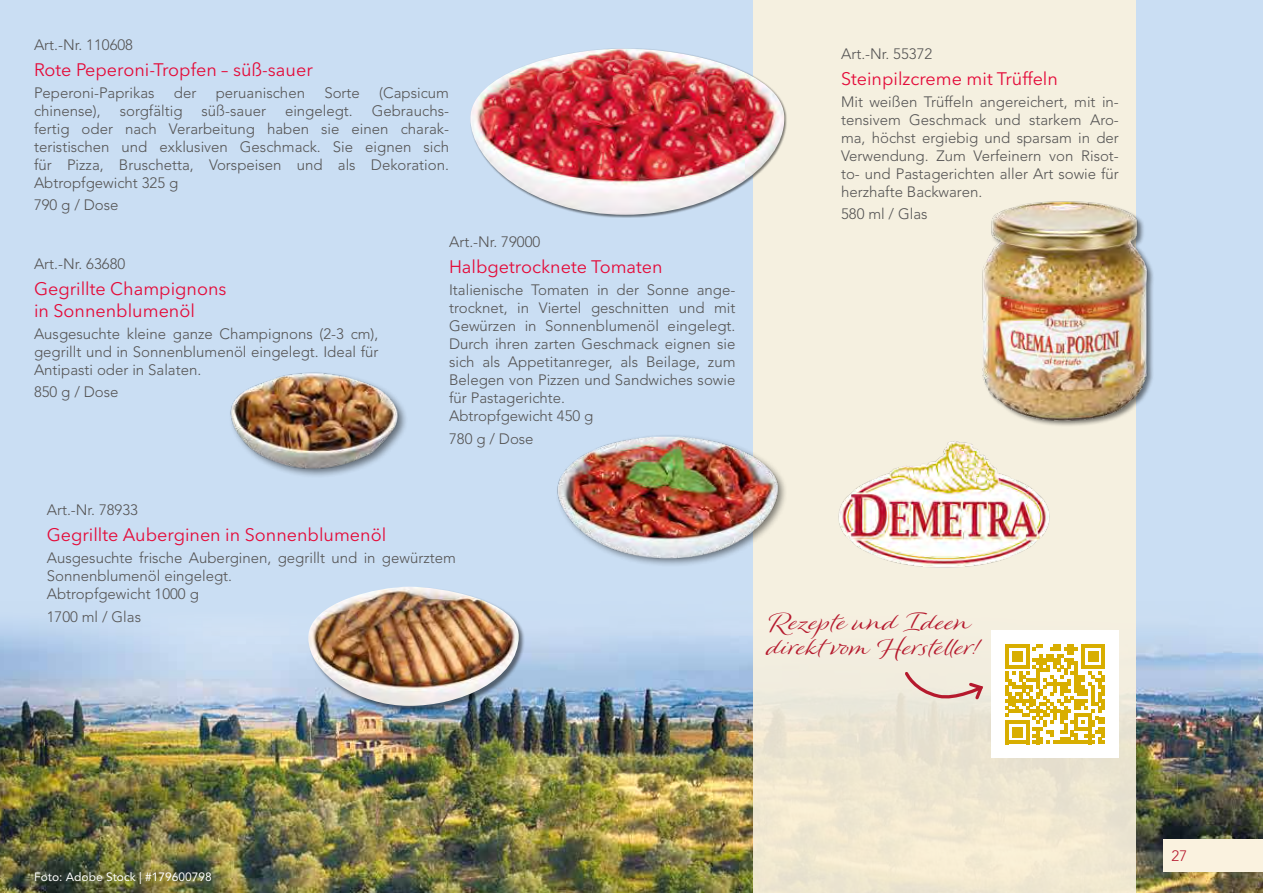
<style>
.page{position:relative;width:1263px;height:893px;background:#cadef3}
.page>*{position:absolute;margin:0;border:0;box-sizing:border-box;transform-origin:0 0}
.t1{font:21px/25.2px "Winsome";color:#b5192d;scale:1.1 1}
.t2{font:18px/21.6px "Avenir Next LT Pro";color:#e40b39}
.t3{font:300 15px/18px "Avenir LT Std";color:#555454;text-align:justify}
.t4{font:300 15px "Avenir LT Std";color:#b5192d}
.t5{font:12px "Avenir LT Std";color:#fff}
</style>
<div class="page">
<img style="left:0;top:602px;width:1263px;height:291px">
<div style="left:753px;top:0;width:382px;height:893px;background:linear-gradient(to right,#f3eddc,#f3eddc)"></div>
<img style="left:837px;top:438px;width:214px;height:131px">
<img style="left:974px;top:193px;width:179px;height:234px">
<div style="left:1163px;top:839px;width:100px;height:33px;background:#faf2df"></div>
<div style="left:991px;top:630px;width:128px;height:128px;background:#fff"></div>
<svg style="left:1005px;top:644px;width:100px;height:100px"></svg>
<svg style="left:903px;top:670px;width:82px;height:34px;background:#e7d0c6"></svg>
<div style="left:555px;top:434px;width:233px;height:134px;background:#000;opacity:.5"></div>
<img style="left:555px;top:427px;width:229px;height:139px">
<img style="left:230px;top:372px;width:176px;height:103px">
<div style="left:470px;top:48px;width:317px;height:170px;background:#000;opacity:.5"></div>
<img style="left:470px;top:49px;width:314px;height:166px">
<div style="left:309px;top:587px;width:217px;height:126px;background:#000;opacity:.5"></div>
<img style="left:308px;top:587px;width:211px;height:119px">
<p class="t3" style="left:34px;top:36px;width:101px">Art.-Nr. 110608</p>
<p class="t2" style="left:34px;top:59px;width:280px">Rote Peperoni-Tropfen – süß-sauer</p>
<p class="t3" style="left:34px;top:84px;width:122px">Peperoni-Paprikas</p>
<p class="t3" style="left:174px;top:84px;width:24px">der</p>
<p class="t3" style="left:216px;top:84px;width:91px">peruanischen</p>
<p class="t3" style="left:324px;top:84px;width:37px">Sorte</p>
<p class="t3" style="left:379px;top:84px;width:71px">(Capsicum</p>
<p class="t3" style="left:34px;top:102px;width:68px">chinense),</p>
<p class="t3" style="left:120px;top:102px;width:64px">sorgfältig</p>
<p class="t3" style="left:202px;top:102px;width:66px">süß-sauer</p>
<p class="t3" style="left:285px;top:102px;width:69px">eingelegt.</p>
<p class="t3" style="left:34px;top:102px;width:416px;text-indent:338px">Gebrauchs&shy;fertig oder nach Verarbeitung haben sie einen charak&shy;teristischen und exklusiven Geschmack. Sie eignen sich für Pizza, Bruschetta, Vorspeisen und als Dekoration.<br>Abtropfgewicht 325 g</p>
<p class="t3" style="left:34px;top:196px;width:86px">790 g / Dose</p>
<p class="t3" style="left:34px;top:255px;width:93px">Art.-Nr. 63680</p>
<p class="t2" style="left:34px;top:278px;width:194px">Gegrillte Champignons in Sonnenblumenöl</p>
<p class="t3" style="left:34px;top:325px;width:346px">Ausgesuchte kleine ganze Champignons (2-3 cm), gegrillt und in Sonnenblumenöl eingelegt. Ideal für Antipasti oder in Salaten.</p>
<p class="t3" style="left:34px;top:383px;width:86px">850 g / Dose</p>
<p class="t3" style="left:449px;top:233px;width:93px">Art.-Nr. 79000</p>
<p class="t2" style="left:449px;top:256px;width:215px">Halbgetrocknete Tomaten</p>
<p class="t3" style="left:449px;top:281px;width:288px;text-align:left">Italienische Tomaten in der Sonne ange&shy;trocknet, in Viertel geschnitten und mit Gewürzen in Sonnenblumenöl eingelegt.<br>Durch ihren zarten Geschmack eignen sie sich als Appetitanreger, als Beilage, zum Belegen von Pizzen und Sandwiches sowie für Pastagerichte.<br>Abtropfgewicht 450 g</p>
<p class="t3" style="left:449px;top:430px;width:86px">780 g / Dose</p>
<p class="t3" style="left:47px;top:501px;width:93px">Art.-Nr. 78933</p>
<p class="t2" style="left:47px;top:524px;width:341px">Gegrillte Auberginen in Sonnenblumenöl</p>
<p class="t3" style="left:47px;top:549px;width:411px;text-align:left">Ausgesuchte frische Auberginen, gegrillt und in gewürztem<br>Sonnenblumenöl eingelegt.<br>Abtropfgewicht 1000 g</p>
<p class="t3" style="left:47px;top:607px;width:96px">1700 ml / Glas</p>
<p class="t3" style="left:841px;top:45px;width:93px">Art.-Nr. 55372</p>
<p class="t2" style="left:841px;top:68px;width:218px">Steinpilzcreme mit Trüffeln</p>
<p class="t3" style="left:841px;top:93px;width:279px">Mit weißen Trüffeln angereichert, mit in&shy;tensivem Geschmack und starkem Aro&shy;ma, höchst ergiebig und sparsam in der Verwendung. Zum Verfeinern von Risot&shy;to- und Pastagerichten aller Art sowie für herzhafte Backwaren.</p>
<p class="t3" style="left:841px;top:205px;width:88px">580 ml / Glas</p>
<h1 class="t1" style="left:769px;top:609px;width:193px">Rezepte und Ideen direkt vom Hersteller!</h1>
<p class="t5" style="left:34px;top:870px;width:179px">Foto: Adobe Stock | #179600798</p>
<p class="t4" style="left:1171px;top:847px;width:17px">27</p>
</div>
